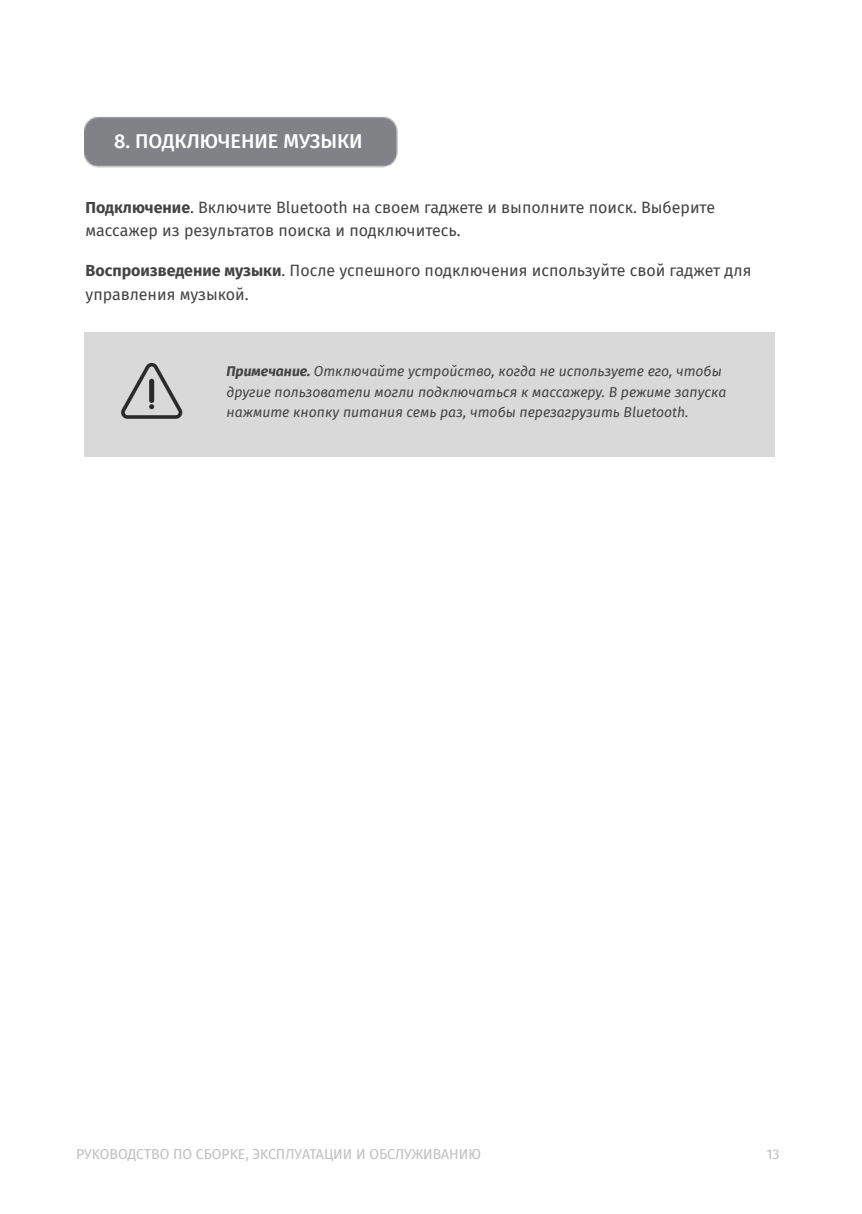
<style>
.page{position:relative;width:862px;height:1214px;background:#fff}
.page>*{position:absolute;margin:0;border:0;box-sizing:border-box;transform-origin:0 0}
.t1{font:500 20px "Fira Sans";color:#fff}
.t2{font:16px/23.6px "Fira Sans";color:#434343}
.t3{font:italic 14px/20.6px "Fira Sans";color:#434343}
.t4{font:14px "Fira Sans";color:#bfbfbf}
.s1{font-weight:700}
</style>
<div class="page">
<img style="left:84px;top:116px;width:314px;height:52px">
<div style="left:84px;top:332px;width:142px;height:124px;background:#d9d9d9"></div>
<div style="left:226px;top:332px;width:550px;height:124px;background:#d9d9d9"></div>
<img style="left:121px;top:362px;width:62px;height:57px">
<p class="t1" style="left:114px;top:130px;width:250px">8. ПОДКЛЮЧЕНИЕ МУЗЫКИ</p>
<p class="t2" style="left:86px;top:196px;width:631px"><span class="s1">Подключение</span>. Включите Bluetooth на своем гаджете и выполните поиск. Выберите массажер из результатов поиска и подключитесь.</p>
<p class="t2" style="left:86px;top:259px;width:668px"><span class="s1">Воспроизведение музыки</span>. После успешного подключения используйте свой гаджет для управления музыкой.</p>
<p class="t3" style="left:226px;top:361px;width:501px"><span class="s1">Примечание.</span> Отключайте устройство, когда не используете его, чтобы другие пользователи могли подключаться к массажеру. В режиме запуска нажмите кнопку питания семь раз, чтобы перезагрузить Bluetooth.</p>
<p class="t4" style="left:76px;top:1145px;width:406px">PУKOBOДCTBO ПO CБOPKE, ЭKCПЛУATAЦИИ И OБCЛУЖИBAHИЮ</p>
<p class="t4" style="left:766px;top:1145px;width:15px">13</p>
</div>
